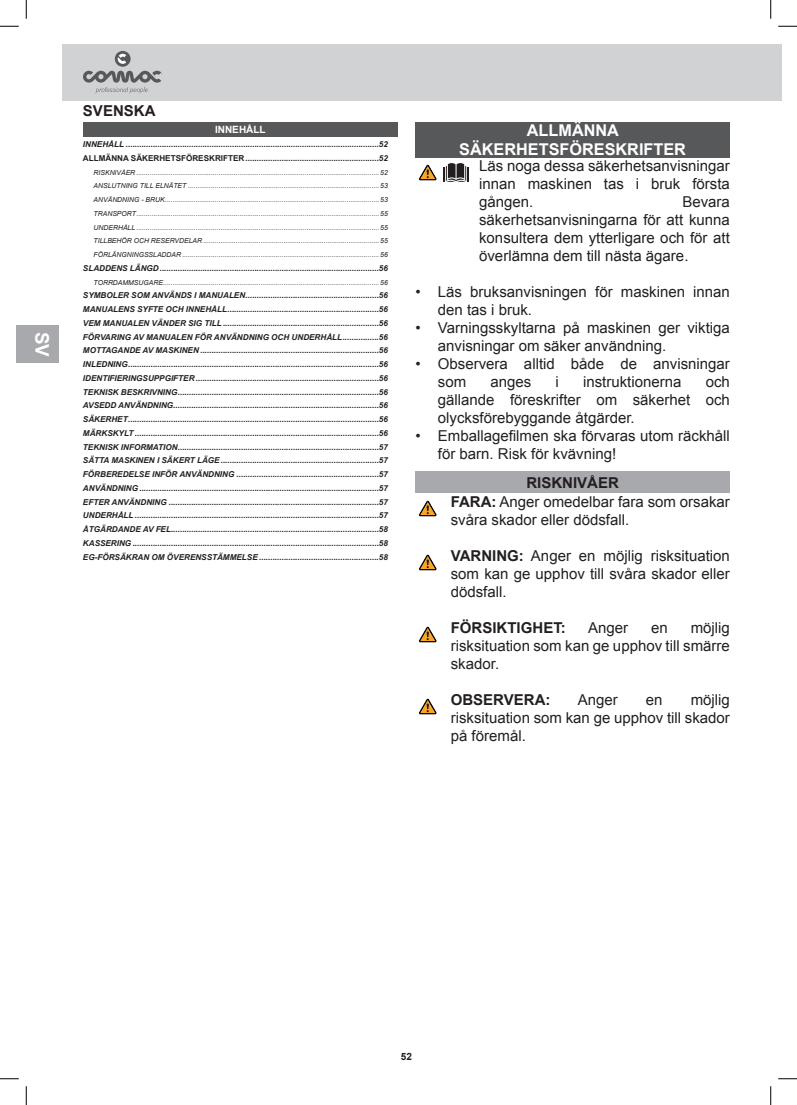
<style>
.page{position:relative;width:797px;height:1105px;background:#fff}
.page>*{position:absolute;margin:0;border:0;box-sizing:border-box;transform-origin:0 0}
.t1{font:700 18.75px "Arial";color:#fff}
.t2{font:700 16.25px/19.5px "Arial";color:#fff;text-align:center}
.t3{font:15px/18px "Arial";color:#231f20;text-align:justify}
.t4{font:700 15px "Arial";color:#231f20}
.t5{font:700 10px "Arial";color:#fff}
.t6{font:700 10px "Arial";color:#231f20}
.t7{font:italic 700 8.12px/13.8px "Arial";color:#231f20}
.t8{font:italic 6.88px/13.8px "Arial";color:#231f20;text-align:justify}
.s1{font-style:normal}
.s2{font-weight:700}
</style>
<div class="page">
<div style="left:83px;top:123px;width:314px;height:14px;background:#57585a"></div>
<svg style="left:419px;top:164px;width:18px;height:16px"></svg>
<svg style="left:443px;top:163px;width:25px;height:19px"></svg>
<div style="left:415px;top:122px;width:315px;height:35px;background:#57585a"></div>
<svg style="left:419px;top:500px;width:18px;height:16px"></svg>
<svg style="left:419px;top:554px;width:18px;height:16px"></svg>
<svg style="left:419px;top:626px;width:18px;height:16px"></svg>
<svg style="left:419px;top:698px;width:18px;height:16px"></svg>
<div style="left:415px;top:472px;width:315px;height:21px;background:#a8a9ad"></div>
<div style="left:16px;top:325px;width:42px;height:38px;background:#a8a9ad"></div>
<div style="left:62px;top:44px;width:708px;height:57px;background:#d1d2d4"></div>
<div style="left:771px;top:44px;width:10px;height:57px;background:#d1d2d4"></div>
<svg style="left:115px;top:51px;width:16px;height:16px"></svg>
<svg style="left:118px;top:54px;width:8px;height:10px"></svg>
<svg style="left:83px;top:71px;width:79px;height:22px"></svg>
<svg style="left:0;top:25px;width:19px;height:2px"></svg>
<svg style="left:778px;top:25px;width:19px;height:2px"></svg>
<svg style="left:0;top:1078px;width:19px;height:1px"></svg>
<svg style="left:778px;top:1078px;width:19px;height:1px"></svg>
<svg style="left:25px;top:0;width:2px;height:19px"></svg>
<svg style="left:25px;top:1086px;width:2px;height:19px"></svg>
<svg style="left:770px;top:0;width:1px;height:19px"></svg>
<svg style="left:770px;top:1086px;width:1px;height:19px"></svg>
<h1 class="t1" style="left:54px;top:332px;width:27px;rotate:90deg">SV</h1>
<h3 class="t4" style="left:83px;top:101px;width:74px">SVENSKA</h3>
<p class="t7" style="left:83px;top:138px;width:306px">INNEHÅLL ................................................................................................................52<br><span class="s1">ALLMÄNNA SÄKERHETSFÖRESKRIFTER</span> ...........................................................52</p>
<p class="t8" style="left:94px;top:165px;width:296px">RISKNIVÅER ...............................................................................................................................52<br>ANSLUTNING TILL ELNÄTET ....................................................................................................53<br>ANVÄNDNING - BRUK................................................................................................................53<br>TRANSPORT...............................................................................................................................55<br>UNDERHÅLL ...............................................................................................................................55<br>TILLBEHÖR OCH RESERVDELAR ............................................................................................55<br>FÖRLÄNGNINGSSLADDAR .......................................................................................................56</p>
<p class="t7" style="left:83px;top:261px;width:306px">SLADDENS LÄNGD.................................................................................................56</p>
<p class="t8" style="left:94px;top:275px;width:296px">TORRDAMMSUGARE.................................................................................................................56</p>
<p class="t7" style="left:83px;top:289px;width:306px;text-align:justify">SYMBOLER SOM ANVÄNDS I MANUALEN...........................................................56<br>MANUALENS SYFTE OCH INNEHÅLL...................................................................56<br>VEM MANUALEN VÄNDER SIG TILL .....................................................................56<br>FÖRVARING AV MANUALEN FÖR ANVÄNDNING OCH UNDERHÅLL................56<br>MOTTAGANDE AV MASKINEN ...............................................................................56<br>INLEDNING...............................................................................................................56<br>IDENTIFIERINGSUPPGIFTER .................................................................................56<br>TEKNISK BESKRIVNING.........................................................................................56<br>AVSEDD ANVÄNDNING...........................................................................................56<br>SÄKERHET...............................................................................................................56<br>MÄRKSKYLT ............................................................................................................56<br>TEKNISK INFORMATION.........................................................................................57<br>SÄTTA MASKINEN I SÄKERT LÄGE......................................................................57<br>FÖRBEREDELSE INFÖR ANVÄNDNING ...............................................................57<br>ANVÄNDNING ..........................................................................................................57<br>EFTER ANVÄNDNING .............................................................................................57<br>UNDERHÅLL ............................................................................................................57<br>ÅTGÄRDANDE AV FEL............................................................................................58<br>KASSERING .............................................................................................................58<br>EG-FÖRSÄKRAN OM ÖVERENSSTÄMMELSE .....................................................58</p>
<p class="t5" style="left:215px;top:123px;width:52px">INNEHÅLL</p>
<h2 class="t2" style="left:459px;top:121px;width:228px">ALLMÄNNA<br>SÄKERHETSFÖRESKRIFTER</h2>
<h3 class="t3" style="left:479px;top:157px;width:252px">Läs noga dessa säkerhetsanvisningar innan maskinen tas i bruk första gången.</h3>
<h3 class="t3" style="left:479px;top:193px;width:252px;text-indent:203px">Bevara säkerhetsanvisningarna för att kunna konsultera dem ytterligare och för att överlämna dem till nästa ägare.</h3>
<h3 class="t3" style="left:438px;top:283px;width:293px;text-indent:-22px">• Läs bruksanvisningen för maskinen innan den tas i bruk.</h3>
<h3 class="t3" style="left:438px;top:319px;width:293px;text-indent:-22px">• Varningsskyltarna på maskinen ger viktiga anvisningar om säker användning.</h3>
<h3 class="t3" style="left:438px;top:355px;width:293px;text-indent:-22px">• Observera alltid både de anvisningar som</h3>
<h3 class="t3" style="left:438px;top:373px;width:293px;text-indent:268px">och gällande föreskrifter om säkerhet och olycksförebyggande åtgärder.</h3>
<h3 class="t3" style="left:438px;top:427px;width:293px;text-indent:-22px">• Emballagefilmen ska förvaras utom räckhåll för barn. Risk för kvävning!</h3>
<h3 class="t3" style="left:490px;top:373px;width:42px">anges</h3>
<h3 class="t3" style="left:555px;top:373px;width:5px">i</h3>
<h3 class="t3" style="left:583px;top:373px;width:100px">instruktionerna</h3>
<h3 class="t4" style="left:526px;top:473px;width:94px">RISKNIVÅER</h3>
<h3 class="t3" style="left:451px;top:492px;width:281px"><span class="s2">FARA:</span> Anger omedelbar fara som orsakar svåra skador eller dödsfall.</h3>
<h3 class="t3" style="left:451px;top:546px;width:281px"><span class="s2">VARNING:</span> Anger en möjlig risksituation som kan ge upphov till svåra skador eller dödsfall.</h3>
<h3 class="t4" style="left:451px;top:617px;width:116px">FÖRSIKTIGHET:</h3>
<h3 class="t3" style="left:588px;top:618px;width:42px">Anger</h3>
<h3 class="t3" style="left:651px;top:618px;width:18px">en</h3>
<h3 class="t3" style="left:451px;top:618px;width:281px;text-indent:240px">möjlig risksituation som kan ge upphov till smärre skador.</h3>
<h3 class="t4" style="left:451px;top:689px;width:101px">OBSERVERA:</h3>
<h3 class="t3" style="left:578px;top:690px;width:42px">Anger</h3>
<h3 class="t3" style="left:646px;top:690px;width:18px">en</h3>
<h3 class="t3" style="left:451px;top:690px;width:281px;text-indent:240px">möjlig risksituation som kan ge upphov till skador på föremål.</h3>
<p class="t6" style="left:401px;top:1050px;width:13px">52</p>
</div>
